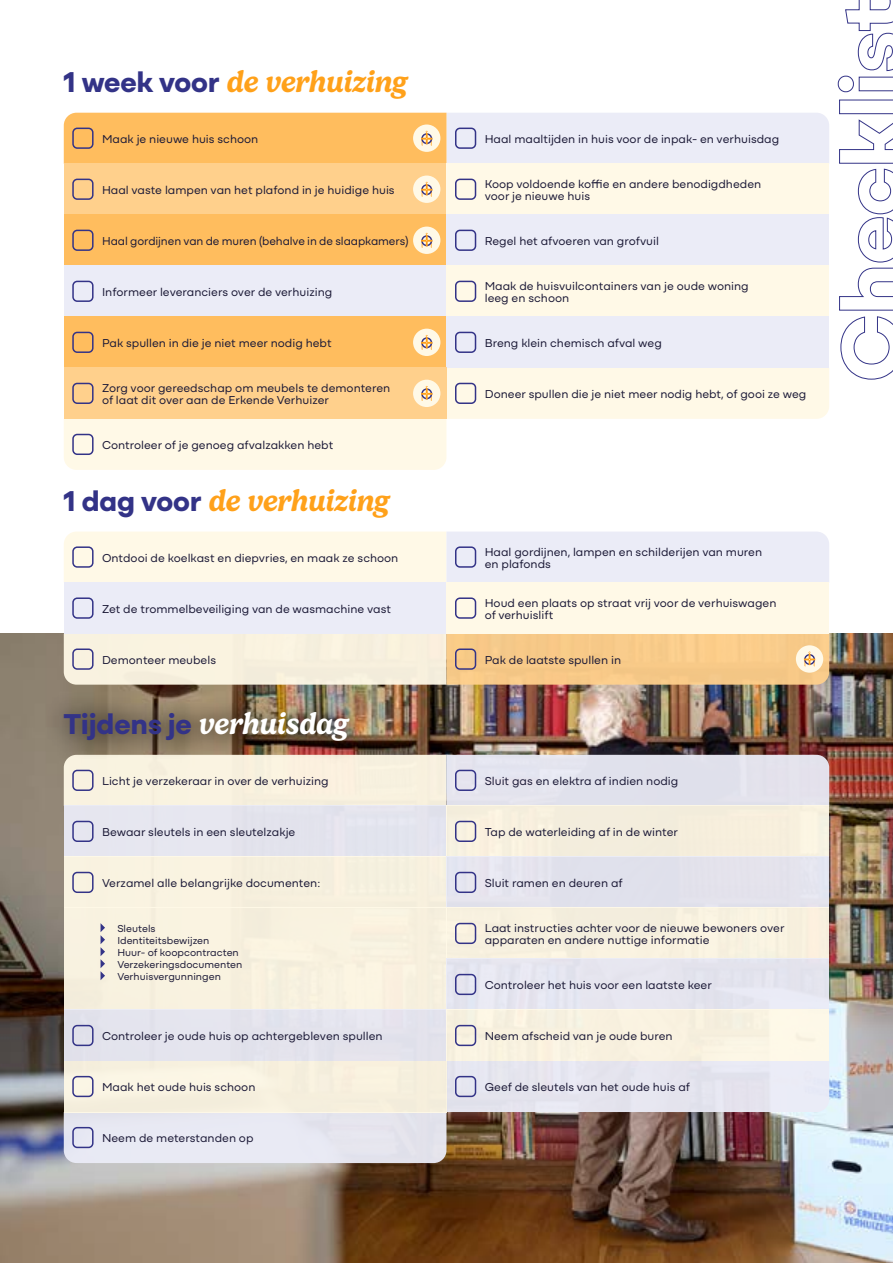
<style>
.page{position:relative;width:893px;height:1263px;background:#fff}
.page>*{position:absolute;margin:0;border:0;box-sizing:border-box;transform-origin:0 0}
.t1{font:italic 600 30px "Gelica";letter-spacing:-.01em;color:#ffa11a}
.t2{font:italic 600 30px "Gelica";letter-spacing:-.005em;color:#fff}
.t3{font:12px/12px "Mozaic GEO Variable";color:#1c1a37}
.t4{font:10.5px/12px "Mozaic GEO Variable";color:#1c1a37}
.s1{font-family:"Mozaic GEO Variable";font-weight:400;font-style:normal;color:#333387}
</style>
<div class="page">
<img style="left:0;top:634px;width:893px;height:629px">
<svg style="left:64px;top:755px;width:765px;height:51px;background:#ece8e6"></svg>
<img style="left:64px;top:1061px;width:765px;height:102px">
<svg style="left:64px;top:531px;width:765px;height:52px;background:#f5f2ef"></svg>
<div style="left:64px;top:908px;width:382px;height:102px;background:#f9f2e0"></div>
<div style="left:41px;top:691px;width:329px;height:74px;background:#000;opacity:.75"></div>
<div style="left:64px;top:164px;width:382px;height:51px;background:#ffd08c"></div>
<div style="left:64px;top:806px;width:382px;height:51px;background:#e5e5ef"></div>
<div style="left:64px;top:583px;width:382px;height:51px;background:#ebecf7"></div>
<div style="left:446px;top:164px;width:383px;height:51px;background:#fff9e7"></div>
<div style="left:446px;top:806px;width:383px;height:51px;background:#f5eedd"></div>
<div style="left:446px;top:583px;width:383px;height:51px;background:#fff9e7"></div>
<div style="left:64px;top:215px;width:382px;height:51px;background:#ffbd5e"></div>
<div style="left:64px;top:857px;width:382px;height:51px;background:#f8f1df"></div>
<div style="left:446px;top:215px;width:383px;height:51px;background:#ebecf7"></div>
<div style="left:446px;top:857px;width:383px;height:51px;background:#e3e2ec"></div>
<div style="left:64px;top:266px;width:382px;height:51px;background:#ebecf7"></div>
<div style="left:446px;top:266px;width:383px;height:51px;background:#fff9e7"></div>
<div style="left:446px;top:908px;width:383px;height:51px;background:#f7f0df"></div>
<div style="left:64px;top:317px;width:382px;height:51px;background:#ffbd5e"></div>
<div style="left:64px;top:1010px;width:382px;height:51px;background:#e4e3ed"></div>
<div style="left:446px;top:317px;width:383px;height:51px;background:#ebecf7"></div>
<div style="left:446px;top:959px;width:383px;height:51px;background:#e5e5ef"></div>
<div style="left:64px;top:1061px;width:382px;height:51px;background:#f7f0de"></div>
<div style="left:446px;top:1010px;width:383px;height:51px;background:#f9f2e0"></div>
<div style="left:72px;top:546px;width:22px;height:22px;border:2px solid #333387;border-radius:4px"></div>
<div style="left:72px;top:770px;width:22px;height:21px;border:2px solid #333387;border-radius:4px"></div>
<div style="left:455px;top:770px;width:21px;height:21px;border:2px solid #333387;border-radius:4px"></div>
<div style="left:72px;top:821px;width:22px;height:21px;border:2px solid #333387;border-radius:4px"></div>
<div style="left:455px;top:821px;width:21px;height:21px;border:2px solid #333387;border-radius:4px"></div>
<div style="left:72px;top:872px;width:22px;height:21px;border:2px solid #333387;border-radius:4px"></div>
<div style="left:455px;top:872px;width:21px;height:21px;border:2px solid #333387;border-radius:4px"></div>
<div style="left:455px;top:923px;width:21px;height:21px;border:2px solid #333387;border-radius:4px"></div>
<div style="left:72px;top:1025px;width:22px;height:21px;border:2px solid #333387;border-radius:4px"></div>
<div style="left:455px;top:974px;width:21px;height:21px;border:2px solid #333387;border-radius:4px"></div>
<div style="left:72px;top:1076px;width:22px;height:21px;border:2px solid #333387;border-radius:4px"></div>
<div style="left:455px;top:1025px;width:21px;height:21px;border:2px solid #333387;border-radius:4px"></div>
<div style="left:72px;top:1127px;width:22px;height:21px;border:2px solid #333387;border-radius:4px"></div>
<div style="left:455px;top:1076px;width:21px;height:21px;border:2px solid #333387;border-radius:4px"></div>
<div style="left:455px;top:546px;width:21px;height:22px;border:2px solid #333387;border-radius:4px"></div>
<div style="left:72px;top:597px;width:22px;height:22px;border:2px solid #333387;border-radius:4px"></div>
<div style="left:455px;top:597px;width:21px;height:22px;border:2px solid #333387;border-radius:4px"></div>
<div style="left:72px;top:179px;width:22px;height:21px;border:2px solid #333387;border-radius:4px"></div>
<div style="left:72px;top:230px;width:22px;height:21px;border:2px solid #333387;border-radius:4px"></div>
<div style="left:72px;top:281px;width:22px;height:21px;border:2px solid #333387;border-radius:4px"></div>
<div style="left:72px;top:332px;width:22px;height:21px;border:2px solid #333387;border-radius:4px"></div>
<div style="left:455px;top:179px;width:21px;height:21px;border:2px solid #333387;border-radius:4px"></div>
<div style="left:455px;top:230px;width:21px;height:21px;border:2px solid #333387;border-radius:4px"></div>
<div style="left:455px;top:281px;width:21px;height:21px;border:2px solid #333387;border-radius:4px"></div>
<div style="left:455px;top:332px;width:21px;height:21px;border:2px solid #333387;border-radius:4px"></div>
<svg style="left:101px;top:923px;width:4px;height:57px"></svg>
<svg style="left:838px;top:0;width:55px;height:380px"></svg>
<svg style="left:64px;top:113px;width:765px;height:51px;background:#f3d4ac"></svg>
<div style="left:413px;top:176px;width:27px;height:27px;background:#fff9e7;border-radius:50%"></div>
<svg style="left:421px;top:182px;width:11px;height:15px"></svg>
<div style="left:413px;top:227px;width:27px;height:27px;background:#fff9e7;border-radius:50%"></div>
<svg style="left:421px;top:233px;width:11px;height:15px"></svg>
<div style="left:413px;top:329px;width:27px;height:27px;background:#fff9e7;border-radius:50%"></div>
<svg style="left:421px;top:335px;width:11px;height:15px"></svg>
<svg style="left:64px;top:368px;width:765px;height:102px"></svg>
<svg style="left:64px;top:634px;width:765px;height:51px;background:#f5dbb3"></svg>
<h1 class="t1" style="left:64px;top:64px;width:345px"><span class="s1">1 week voor</span> de verhuizing</h1>
<p class="t3" style="left:102px;top:131px;width:158px">Maak je nieuwe huis schoon</p>
<p class="t3" style="left:102px;top:183px;width:294px">Haal vaste lampen van het plafond in je huidige huis</p>
<p class="t3" style="left:102px;top:234px;width:308px">Haal gordijnen van de muren (behalve in de slaapkamers)</p>
<p class="t3" style="left:485px;top:131px;width:296px">Haal maaltijden in huis voor de inpak- en verhuisdag</p>
<p class="t3" style="left:485px;top:177px;width:278px">Koop voldoende koffie en andere benodigdheden voor je nieuwe huis</p>
<p class="t3" style="left:485px;top:234px;width:176px">Regel het afvoeren van grofvuil</p>
<p class="t3" style="left:102px;top:285px;width:232px">Informeer leveranciers over de verhuizing</p>
<p class="t3" style="left:485px;top:279px;width:265px">Maak de huisvuilcontainers van je oude woning leeg en schoon</p>
<p class="t3" style="left:102px;top:336px;width:231px">Pak spullen in die je niet meer nodig hebt</p>
<p class="t3" style="left:102px;top:381px;width:290px">Zorg voor gereedschap om meubels te demonteren of laat dit over aan de Erkende Verhuizer</p>
<p class="t3" style="left:102px;top:438px;width:233px">Controleer of je genoeg afvalzakken hebt</p>
<h1 class="t1" style="left:64px;top:483px;width:327px"><span class="s1">1 dag voor</span> de verhuizing</h1>
<p class="t3" style="left:102px;top:550px;width:298px">Ontdooi de koelkast en diepvries, en maak ze schoon</p>
<p class="t3" style="left:102px;top:601px;width:290px">Zet de trommelbeveiliging van de wasmachine vast</p>
<p class="t3" style="left:102px;top:652px;width:116px">Demonteer meubels</p>
<h1 class="t2" style="left:64px;top:706px;width:286px"><span class="s1">Tijdens je</span> verhuisdag</h1>
<p class="t3" style="left:102px;top:774px;width:228px">Licht je verzekeraar in over de verhuizing</p>
<p class="t3" style="left:102px;top:825px;width:195px">Bewaar sleutels in een sleutelzakje</p>
<p class="t3" style="left:102px;top:876px;width:220px">Verzamel alle belangrijke documenten:</p>
<p class="t4" style="left:117px;top:922px;width:127px">Sleutels<br>Identiteitsbewijzen<br>Huur- of koopcontracten<br>Verzekeringsdocumenten<br>Verhuisvergunningen</p>
<p class="t3" style="left:102px;top:1029px;width:282px">Controleer je oude huis op achtergebleven spullen</p>
<p class="t3" style="left:102px;top:1080px;width:155px">Maak het oude huis schoon</p>
<p class="t3" style="left:102px;top:1131px;width:153px">Neem de meterstanden op</p>
<p class="t3" style="left:485px;top:336px;width:179px">Breng klein chemisch afval weg</p>
<p class="t3" style="left:485px;top:387px;width:323px">Doneer spullen die je niet meer nodig hebt, of gooi ze weg</p>
<p class="t3" style="left:485px;top:544px;width:279px">Haal gordijnen, lampen en schilderijen van muren en plafonds</p>
<p class="t3" style="left:485px;top:595px;width:293px">Houd een plaats op straat vrij voor de verhuiswagen of verhuislift</p>
<p class="t3" style="left:485px;top:652px;width:138px">Pak de laatste spullen in</p>
<p class="t3" style="left:485px;top:774px;width:195px">Sluit gas en elektra af indien nodig</p>
<p class="t3" style="left:485px;top:825px;width:195px">Tap de waterleiding af in de winter</p>
<p class="t3" style="left:485px;top:876px;width:139px">Sluit ramen en deuren af</p>
<p class="t3" style="left:485px;top:921px;width:301px">Laat instructies achter voor de nieuwe bewoners over apparaten en andere nuttige informatie</p>
<p class="t3" style="left:485px;top:978px;width:229px">Controleer het huis voor een laatste keer</p>
<p class="t3" style="left:485px;top:1029px;width:189px">Neem afscheid van je oude buren</p>
<p class="t3" style="left:485px;top:1080px;width:207px">Geef de sleutels van het oude huis af</p>
</div>
